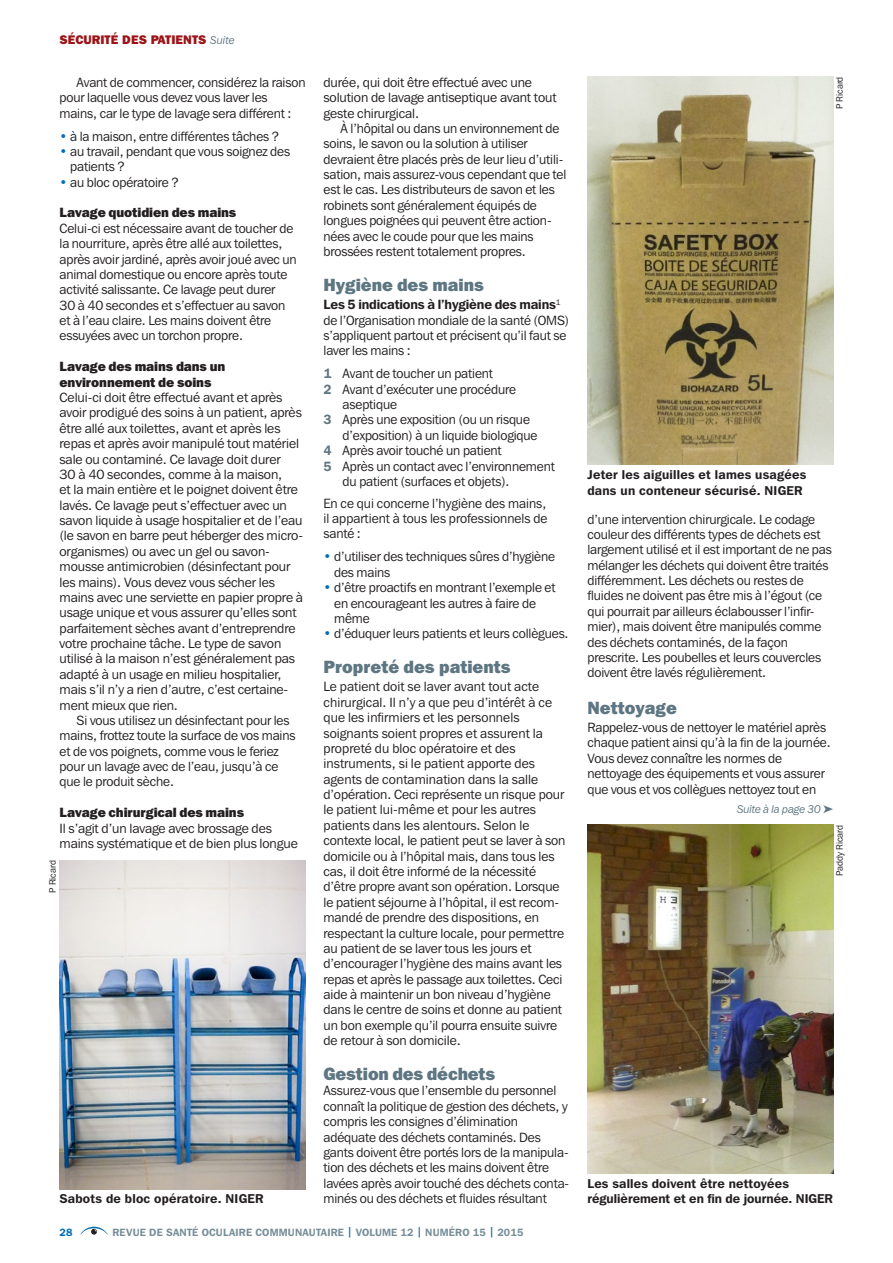
<style>
.page{position:relative;width:893px;height:1263px;background:#fff}
.page>*{position:absolute;margin:0;border:0;box-sizing:border-box;transform-origin:0 0}
.t1{font:800 17.7px "Franklin Gothic IT Cby BT";color:#5d7682}
.t2{font:13.35px/15.5px "Franklin Gothic IT Cby BT";letter-spacing:-.01em;color:#231f20}
.t3{font:800 13.35px/15.5px "Franklin Gothic IT Cby BT";letter-spacing:-.01em;color:#231f20}
.t4{font:600 12.75px/15.8px "Franklin Gothic IT Cby BT";letter-spacing:.02em;color:#231f20}
.t5{font:600 12.75px/15.8px "Franklin Gothic IT Cby BT";color:#231f20}
.t6{font:800 12.3px "Franklin Gothic IT Cby BT";color:#9c1418}
.t7{font:italic 11.25px "Franklin Gothic IT Cby BT";letter-spacing:-.01em;color:#5d7682}
.t8{font:600 10.5px "Franklin Gothic IT Cby BT";letter-spacing:.02em;color:#778e9a}
.t9{font:600 10.5px "Franklin Gothic IT Cby BT";color:#006cb7}
.t10{font:9.3px "Franklin Gothic IT Cby BT";color:#231f20}
.s1{font-weight:400;font-style:italic;font-size:11.25px;color:#5d7682}
.s2{font-weight:800;color:#006cb7}
.s3{font-weight:600}
.s4{font-weight:600;color:#5d7682}
.s5{color:#006cb7}
</style>
<div class="page">
<svg style="left:80px;top:1227px;width:28px;height:8px"></svg>
<img style="left:587px;top:825px;width:246px;height:348px">
<img style="left:60px;top:860px;width:245px;height:330px">
<img style="left:587px;top:77px;width:246px;height:387px">
<p class="t6" style="left:60px;top:32px;width:177px">SÉCURITÉ DES PATIENTS <span class="s1">Suite</span></p>
<p class="t2" style="left:60px;top:74px;width:247px;text-indent:17px">Avant de commencer, considérez la raison pour laquelle vous devez vous laver les mains, car le type de lavage sera différent :</p>
<p class="t2" style="left:60px;top:128px;width:221px"><span class="s2">•</span> à la maison, entre différentes tâches ?</p>
<p class="t2" style="left:70px;top:143px;width:221px;text-indent:-11px"><span class="s2">•</span> au travail, pendant que vous soignez des patients ?</p>
<p class="t2" style="left:60px;top:174px;width:121px"><span class="s2">•</span> au bloc opératoire ?</p>
<p class="t3" style="left:60px;top:205px;width:178px">Lavage quotidien des mains</p>
<p class="t2" style="left:60px;top:220px;width:239px">Celui-ci est nécessaire avant de toucher de la nourriture, après être allé aux toilettes, après avoir jardiné, après avoir joué avec un animal domestique ou encore après toute activité salissante. Ce lavage peut durer<br>30 à 40 secondes et s’effectuer au savon et à l’eau claire. Les mains doivent être essuyées avec un torchon propre.</p>
<p class="t3" style="left:60px;top:358px;width:167px">Lavage des mains dans un environnement de soins</p>
<p class="t2" style="left:60px;top:389px;width:245px">Celui-ci doit être effectué avant et après avoir prodigué des soins à un patient, après être allé aux toilettes, avant et après les repas et après avoir manipulé tout matériel sale ou contaminé. Ce lavage doit durer<br>30 à 40 secondes, comme à la maison,<br>et la main entière et le poignet doivent être lavés. Ce lavage peut s’effectuer avec un savon liquide à usage hospitalier et de l’eau (le savon en barre peut héberger des micro&shy;organismes) ou avec un gel ou savon&shy;mousse antimicrobien (désinfectant pour les mains). Vous devez vous sécher les mains avec une serviette en papier propre à usage unique et vous assurer qu’elles sont parfaitement sèches avant d’entreprendre votre prochaine tâche. Le type de savon utilisé à la maison n’est généralement pas adapté à un usage en milieu hospitalier, mais s’il n’y a rien d’autre, c’est certaine&shy;ment mieux que rien.</p>
<p class="t2" style="left:60px;top:712px;width:237px;text-indent:17px">Si vous utilisez un désinfectant pour les mains, frottez toute la surface de vos mains et de vos poignets, comme vous le feriez pour un lavage avec de l’eau, jusqu’à ce que le produit sèche.</p>
<p class="t3" style="left:60px;top:804px;width:186px">Lavage chirurgical des mains</p>
<p class="t2" style="left:60px;top:820px;width:240px">Il s’agit d’un lavage avec brossage des mains systématique et de bien plus longue</p>
<p class="t10" style="left:47px;top:893px;width:34px;rotate:-90deg">P Ricard</p>
<p class="t4" style="left:60px;top:1191px;width:206px">Sabots de bloc opératoire. NIGER</p>
<p class="t2" style="left:323px;top:74px;width:235px">durée, qui doit être effectué avec une solution de lavage antiseptique avant tout geste chirurgical.</p>
<p class="t2" style="left:323px;top:120px;width:244px;text-indent:17px">À l’hôpital ou dans un environnement de soins, le savon ou la solution à utiliser devraient être placés près de leur lieu d’utili&shy;sation, mais assurez-vous cependant que tel est le cas. Les distributeurs de savon et les robinets sont généralement équipés de longues poignées qui peuvent être action&shy;nées avec le coude pour que les mains brossées restent totalement propres.</p>
<h1 class="t1" style="left:323px;top:273px;width:162px">Hygiène des mains</h1>
<p class="t2" style="left:323px;top:297px;width:247px"><span class="s3">Les 5 indications à l’hygiène des mains</span><sup>1 </sup>de l’Organisation mondiale de la santé (OMS) s’appliquent partout et précisent qu’il faut se laver les mains :</p>
<p class="t2" style="left:323px;top:366px;width:171px"><span class="s4">1</span> Avant de toucher un patient</p>
<p class="t2" style="left:323px;top:381px;width:194px"><span class="s4">2</span> Avant d’exécuter une procédure</p>
<p class="t2" style="left:343px;top:396px;width:56px">aseptique</p>
<p class="t2" style="left:323px;top:412px;width:208px"><span class="s4">3</span> Après une exposition (ou un risque</p>
<p class="t2" style="left:343px;top:427px;width:196px">d’exposition) à un liquide biologique</p>
<p class="t2" style="left:323px;top:443px;width:180px"><span class="s4">4</span> Après avoir touché un patient</p>
<p class="t2" style="left:323px;top:458px;width:233px"><span class="s4">5</span> Après un contact avec l’environnement</p>
<p class="t2" style="left:343px;top:473px;width:168px">du patient (surfaces et objets).</p>
<p class="t2" style="left:323px;top:495px;width:226px;text-align:justify">En ce qui concerne l’hygiène des mains, il appartient à tous les professionnels de santé :</p>
<p class="t2" style="left:334px;top:549px;width:223px;text-indent:-11px"><span class="s2">•</span> d’utiliser des techniques sûres d’hygiène des mains</p>
<p class="t2" style="left:334px;top:579px;width:223px;text-indent:-11px"><span class="s2">•</span> d’être proactifs en montrant l’exemple et en encourageant les autres à faire de même</p>
<p class="t2" style="left:323px;top:626px;width:247px"><span class="s2">•</span> d’éduquer leurs patients et leurs collègues.</p>
<h1 class="t1" style="left:323px;top:655px;width:189px">Propreté des patients</h1>
<p class="t2" style="left:323px;top:679px;width:244px">Le patient doit se laver avant tout acte chirurgical. Il n’y a que peu d’intérêt à ce que les infirmiers et les personnels soignants soient propres et assurent la propreté du bloc opératoire et des instruments, si le patient apporte des agents de contamination dans la salle d’opération. Ceci représente un risque pour le patient lui-même et pour les autres patients dans les alentours. Selon le contexte local, le patient peut se laver à son domicile ou à l’hôpital mais, dans tous les cas, il doit être informé de la nécessité d’être propre avant son opération. Lorsque le patient séjourne à l’hôpital, il est recom&shy;mandé de prendre des dispositions, en respectant la culture locale, pour permettre au patient de se laver tous les jours et d’encourager l’hygiène des mains avant les repas et après le passage aux toilettes. Ceci aide à maintenir un bon niveau d’hygiène dans le centre de soins et donne au patient un bon exemple qu’il pourra ensuite suivre de retour à son domicile.</p>
<h1 class="t1" style="left:323px;top:1062px;width:174px">Gestion des déchets</h1>
<p class="t2" style="left:323px;top:1083px;width:247px">Assurez-vous que l’ensemble du personnel connaît la politique de gestion des déchets, y compris les consignes d’élimination adéquate des déchets contaminés. Des gants doivent être portés lors de la manipula&shy;tion des déchets et les mains doivent être lavées après avoir touché des déchets conta&shy;minés ou des déchets et fluides résultant</p>
<p class="t9" style="left:60px;top:1225px;width:14px">28</p>
<p class="t8" style="left:112px;top:1225px;width:412px">REVUE DE SANTÉ OCULAIRE COMMUNAUTAIRE <span class="s5">|</span> VOLUME 12 <span class="s5">|</span> NUMÉRO 15 <span class="s5">|</span> 2015</p>
<p class="t10" style="left:834px;top:109px;width:34px;rotate:-90deg">P Ricard</p>
<p class="t4" style="left:587px;top:466px;width:220px">Jeter les aiguilles et lames usagées dans un conteneur sécurisé. NIGER</p>
<p class="t2" style="left:587px;top:511px;width:246px">d’une intervention chirurgicale. Le codage couleur des différents types de déchets est largement utilisé et il est important de ne pas mélanger les déchets qui doivent être traités différemment. Les déchets ou restes de fluides ne doivent pas être mis à l’égout (ce qui pourrait par ailleurs éclabousser l’infir&shy;mier), mais doivent être manipulés comme des déchets contaminés, de la façon prescrite. Les poubelles et leurs couvercles doivent être lavés régulièrement.</p>
<h1 class="t1" style="left:587px;top:696px;width:91px">Nettoyage</h1>
<p class="t2" style="left:587px;top:719px;width:245px">Rappelez-vous de nettoyer le matériel après chaque patient ainsi qu’à la fin de la journée.<br>Vous devez connaître les normes de nettoyage des équipements et vous assurer que vous et vos collègues nettoyez tout en</p>
<p class="t7" style="left:737px;top:802px;width:98px">Suite à la page 30 ➤</p>
<p class="t10" style="left:834px;top:876px;width:53px;rotate:-90deg">Paddy Ricard</p>
<p class="t5" style="left:587px;top:1175px;width:247px">Les salles doivent être nettoyées régulièrement et en fin de journée. NIGER</p>
</div>
